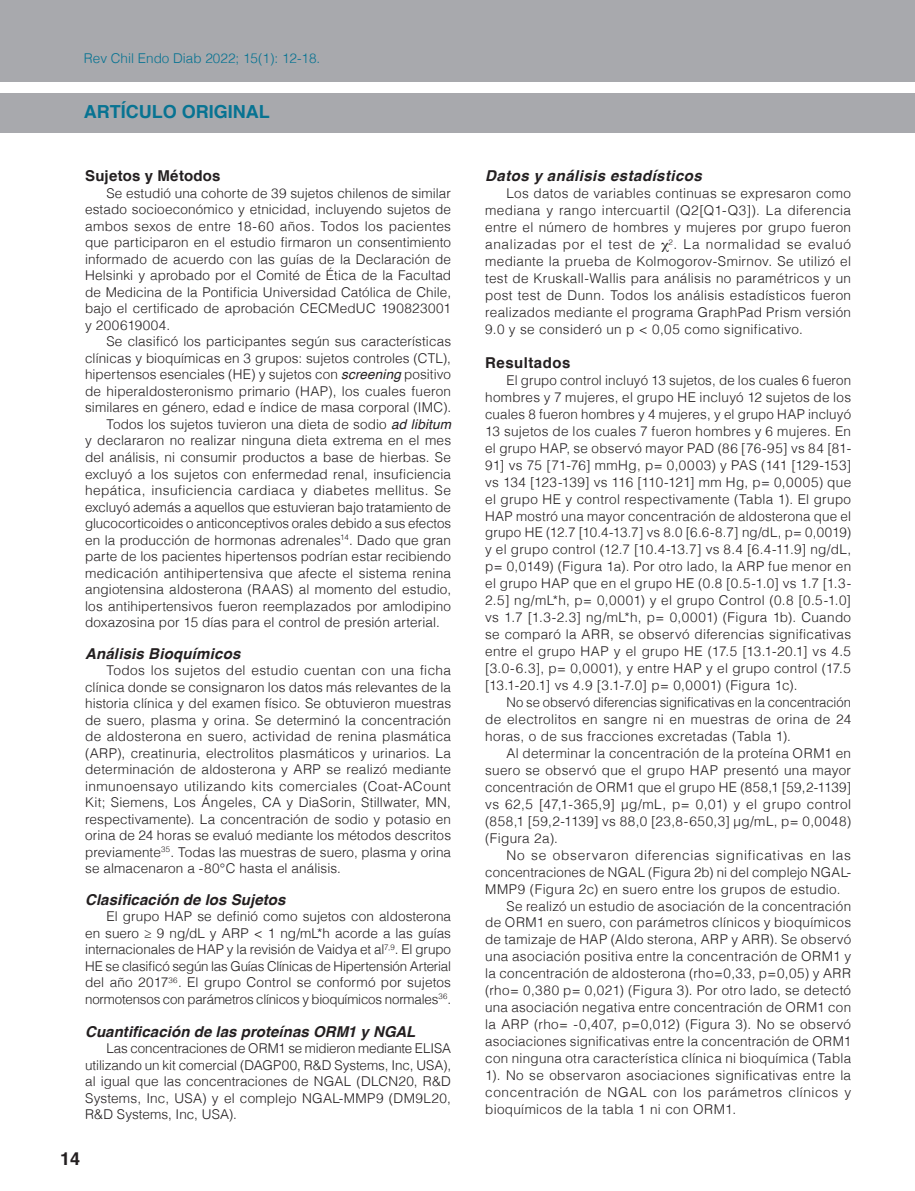
<style>
.page{position:relative;width:915px;height:1191px;background:#fff}
.page>*{position:absolute;margin:0;border:0;box-sizing:border-box;transform-origin:0 0}
.t1{font:700 18px "Helvetica";color:#077392}
.t2{font:700 18px "Helvetica";color:#231f20}
.Subtitulo_2{font:italic 700 15px "Helvetica";letter-spacing:.01em;color:#231f20}
.Subtitulo_2-2{font:italic 700 15px "Helvetica";letter-spacing:.03em;color:#231f20}
.Sub_titulos_1{font:700 15px "Helvetica";letter-spacing:.025em;color:#231f20}
.Texto{font:300 13.5px/17px "Helvetica";letter-spacing:.02em;color:#231f20;text-align:justify}
.t3{font:300 13.5px "Helvetica";color:#077392}
.s1{font-weight:400;font-style:italic}
</style>
<div class="page">
<div style="left:0;top:0;width:914px;height:81px;background:#a8a9ad"></div>
<div style="left:0;top:93px;width:914px;height:40px;background:#a8a9ad"></div>
<p class="t3" style="left:84px;top:46px;width:238px">Rev Chil Endo Diab 2022; 15(1): 12-18.</p>
<h1 class="t1" style="left:84px;top:97px;width:187px">ARTÍCULO ORIGINAL</h1>
<p class="Sub_titulos_1" style="left:85px;top:164px;width:137px">Sujetos y Métodos</p>
<p class="Texto" style="left:85px;top:184px;width:367px;line-height:16.5px;text-indent:21px">Se estudió una cohorte de 39 sujetos chilenos de similar estado socioeconómico y etnicidad, incluyendo sujetos de ambos sexos de entre 18-60 años. Todos los pacientes que participaron en el estudio firmaron un consentimiento informado de acuerdo con las guías de la Declaración de Helsinki y aprobado por el Comité de Ética de la Facultad de Medicina de la Pontificia Universidad Católica de Chile, bajo el certificado de aprobación CECMedUC 190823001 y 200619004.</p>
<p class="Texto" style="left:85px;top:332px;width:367px;line-height:16.5px;text-indent:21px">Se clasificó los participantes según sus características clínicas y bioquímicas en 3 grupos: sujetos controles (CTL), hipertensos esenciales (HE) y sujetos con <span class="s1">screening</span> positivo de hiperaldosteronismo primario (HAP), los cuales fueron similares en género, edad e índice de masa corporal (IMC).</p>
<p class="Texto" style="left:85px;top:415px;width:367px;line-height:16.5px;text-indent:21px">Todos los sujetos tuvieron una dieta de sodio <span class="s1">ad libitum </span>y declararon no realizar ninguna dieta extrema en el mes del análisis, ni consumir productos a base de hierbas. Se excluyó a los sujetos con enfermedad renal, insuficiencia hepática, insuficiencia cardiaca y diabetes mellitus. Se excluyó además a aquellos que estuvieran bajo tratamiento de glucocorticoides o anticonceptivos orales debido a sus efectos en la producción de hormonas adrenales<sup>14</sup>. Dado que gran parte de los pacientes hipertensos podrían estar recibiendo medicación antihipertensiva que afecte el sistema renina angiotensina aldosterona (RAAS) al momento del estudio, los antihipertensivos fueron reemplazados por amlodipino doxazosina por 15 días para el control de presión arterial.</p>
<p class="Subtitulo_2" style="left:85px;top:641px;width:157px">Análisis Bioquímicos</p>
<p class="Texto" style="left:85px;top:661px;width:367px;line-height:16.5px;text-indent:21px">Todos los sujetos del estudio cuentan con una ficha clínica donde se consignaron los datos más relevantes de la historia clínica y del examen físico. Se obtuvieron muestras de suero, plasma y orina. Se determinó la concentración de aldosterona en suero, actividad de renina plasmática (ARP), creatinuria, electrolitos plasmáticos y urinarios. La determinación de aldosterona y ARP se realizó mediante inmunoensayo utilizando kits comerciales (Coat-ACount Kit; Siemens, Los Ángeles, CA y DiaSorin, Stillwater, MN, respectivamente). La concentración de sodio y potasio en orina de 24 horas se evaluó mediante los métodos descritos previamente<sup>35</sup>. Todas las muestras de suero, plasma y orina se almacenaron a -80°C hasta el análisis.</p>
<p class="Subtitulo_2" style="left:85px;top:887px;width:202px">Clasificación de los Sujetos</p>
<p class="Texto" style="left:85px;top:907px;width:367px;line-height:16.5px;text-indent:21px">El grupo HAP se definió como sujetos con aldosterona en suero ≥ 9 ng/dL y ARP &lt; 1 ng/mL*h acorde a las guías internacionales de HAP y la revisión de Vaidya et al<sup>7,9</sup>. El grupo HE se clasificó según las Guías Clínicas de Hipertensión Arterial del año 2017<sup>36</sup>. El grupo Control se conformó por sujetos normotensos con parámetros clínicos y bioquímicos normales<sup>36</sup>.</p>
<p class="Subtitulo_2" style="left:85px;top:1019px;width:331px">Cuantificación de las proteínas ORM1 y NGAL</p>
<p class="Texto" style="left:85px;top:1039px;width:367px;line-height:16.5px;text-indent:21px">Las concentraciones de ORM1 se midieron mediante ELISA utilizando un kit comercial (DAGP00, R&amp;D Systems, Inc, USA), al igual que las concentraciones de NGAL (DLCN20, R&amp;D Systems, Inc, USA) y el complejo NGAL-MMP9 (DM9L20, R&amp;D Systems, Inc, USA).</p>
<h1 class="t2" style="left:60px;top:1144px;width:22px">14</h1>
<p class="Subtitulo_2-2" style="left:485px;top:164px;width:218px">Datos y análisis estadísticos</p>
<p class="Texto" style="left:485px;top:184px;width:367px;text-indent:21px">Los datos de variables continuas se expresaron como mediana y rango intercuartil (Q2[Q1-Q3]). La diferencia entre el número de hombres y mujeres por grupo fueron analizadas por el test de <sup>2</sup>. La normalidad se evaluó mediante la prueba de Kolmogorov-Smirnov. Se utilizó el test de Kruskall-Wallis para análisis no paramétricos y un post test de Dunn. Todos los análisis estadísticos fueron realizados mediante el programa GraphPad Prism versión 9.0 y se consideró un p &lt; 0,05 como significativo.</p>
<p class="Sub_titulos_1" style="left:485px;top:350px;width:87px">Resultados</p>
<p class="Texto" style="left:485px;top:371px;width:367px;text-indent:21px">El grupo control incluyó 13 sujetos, de los cuales 6 fueron hombres y 7 mujeres, el grupo HE incluyó 12 sujetos de los cuales 8 fueron hombres y 4 mujeres, y el grupo HAP incluyó 13 sujetos de los cuales 7 fueron hombres y 6 mujeres. En el grupo HAP, se observó mayor PAD (86 [76-95] vs 84 [81- 91] vs 75 [71-76] mmHg, p= 0,0003) y PAS (141 [129-153] vs 134 [123-139] vs 116 [110-121] mm Hg, p= 0,0005) que el grupo HE y control respectivamente (Tabla 1). El grupo HAP mostró una mayor concentración de aldosterona que el grupo HE (12.7 [10.4-13.7] vs 8.0 [6.6-8.7] ng/dL, p= 0,0019) y el grupo control (12.7 [10.4-13.7] vs 8.4 [6.4-11.9] ng/dL, p= 0,0149) (Figura 1a). Por otro lado, la ARP fue menor en el grupo HAP que en el grupo HE (0.8 [0.5-1.0] vs 1.7 [1.3- 2.5] ng/mL*h, p= 0,0001) y el grupo Control (0.8 [0.5-1.0] vs 1.7 [1.3-2.3] ng/mL*h, p= 0,0001) (Figura 1b). Cuando se comparó la ARR, se observó diferencias significativas entre el grupo HAP y el grupo HE (17.5 [13.1-20.1] vs 4.5 [3.0-6.3], p= 0,0001), y entre HAP y el grupo control (17.5 [13.1-20.1] vs 4.9 [3.1-7.0] p= 0,0001) (Figura 1c).</p>
<p class="Texto" style="left:485px;top:693px;width:367px;text-indent:21px">No se observó diferencias significativas en la concentración de electrolitos en sangre ni en muestras de orina de 24 horas, o de sus fracciones excretadas (Tabla 1).</p>
<p class="Texto" style="left:485px;top:743px;width:367px;text-indent:21px">Al determinar la concentración de la proteína ORM1 en suero se observó que el grupo HAP presentó una mayor concentración de ORM1 que el grupo HE (858,1 [59,2-1139] vs 62,5 [47,1-365,9] μg/mL, p= 0,01) y el grupo control (858,1 [59,2-1139] vs 88,0 [23,8-650,3] μg/mL, p= 0,0048) (Figura 2a).</p>
<p class="Texto" style="left:485px;top:845px;width:367px;text-indent:21px">No se observaron diferencias significativas en las concentraciones de NGAL (Figura 2b) ni del complejo NGAL-MMP9 (Figura 2c) en suero entre los grupos de estudio.</p>
<p class="Texto" style="left:485px;top:896px;width:367px;text-indent:21px">Se realizó un estudio de asociación de la concentración de ORM1 en suero, con parámetros clínicos y bioquímicos de tamizaje de HAP (Aldo sterona, ARP y ARR). Se observó una asociación positiva entre la concentración de ORM1 y la concentración de aldosterona (rho=0,33, p=0,05) y ARR (rho= 0,380 p= 0,021) (Figura 3). Por otro lado, se detectó una asociación negativa entre concentración de ORM1 con la ARP (rho= -0,407, p=0,012) (Figura 3). No se observó asociaciones significativas entre la concentración de ORM1 con ninguna otra característica clínica ni bioquímica (Tabla 1). No se observaron asociaciones significativas entre la concentración de NGAL con los parámetros clínicos y bioquímicos de la tabla 1 ni con ORM1.</p>
</div>
